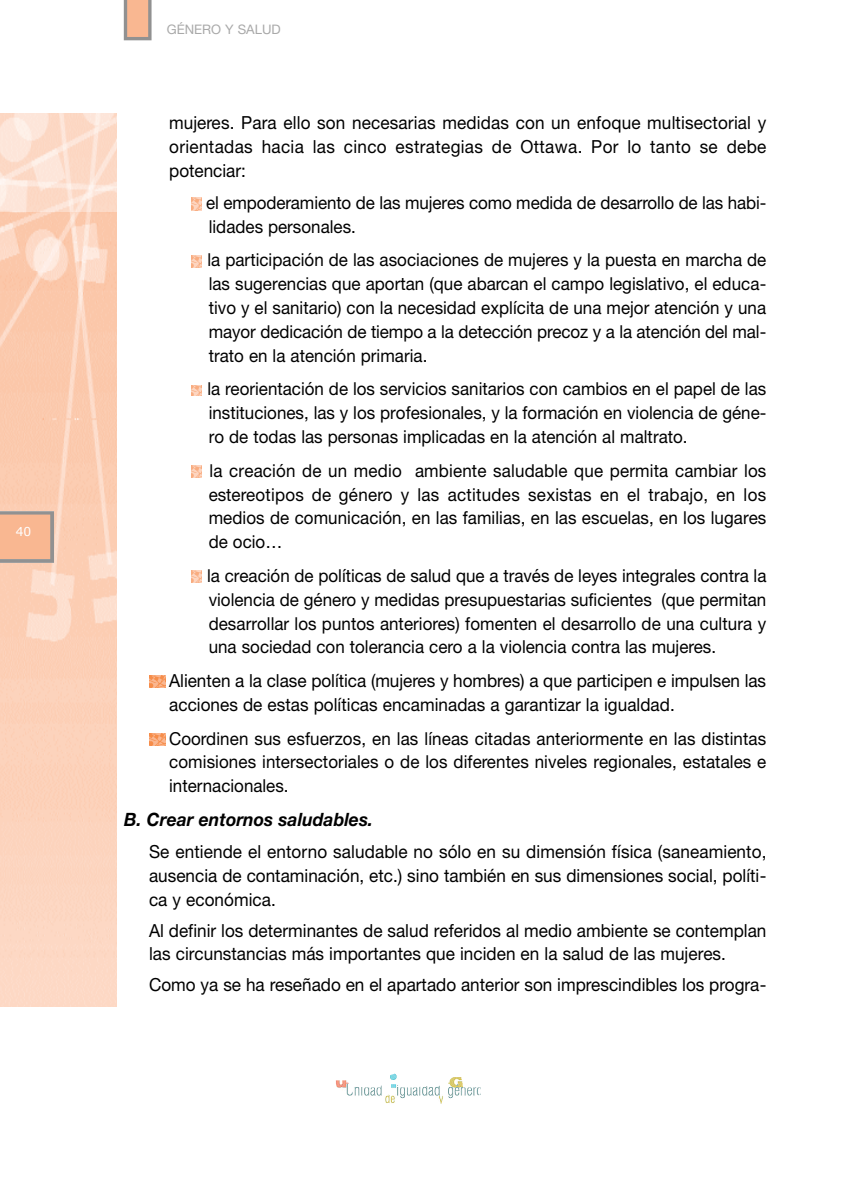
<style>
.page{position:relative;width:844px;height:1191px;background:#fff}
.page>*{position:absolute;margin:0;border:0;box-sizing:border-box;transform-origin:0 0}
.t1{font:italic 700 18.38px "Helvetica Neue";color:#000;scale:.95 1}
.t2{font:18.03px/24px "Helvetica Neue";color:#000;text-align:justify;scale:.95 1}
.t3{font:17.85px/23.8px "Helvetica Neue";color:#000;text-align:justify;scale:.95 1}
.t4{font:13.12px "Helvetica Neue";color:#a9a9a9}
.t5{font:12.25px "Verdana";color:#fff}
</style>
<div class="page">
<img style="left:0;top:212px;width:116px;height:794px">
<img style="left:0;top:114px;width:116px;height:98px">
<img style="left:149px;top:733px;width:16px;height:13px">
<img style="left:149px;top:676px;width:16px;height:12px">
<svg style="left:191px;top:571px;width:11px;height:12px"></svg>
<svg style="left:191px;top:466px;width:11px;height:12px"></svg>
<svg style="left:191px;top:385px;width:11px;height:11px"></svg>
<svg style="left:191px;top:256px;width:11px;height:12px"></svg>
<svg style="left:191px;top:198px;width:11px;height:12px"></svg>
<svg style="left:0;top:511px;width:54px;height:52px;background:#e4b091"></svg>
<svg style="left:124px;top:0;width:27px;height:40px"></svg>
<img style="left:335px;top:1074px;width:145px;height:29px">
<p class="t5" style="left:16px;top:524px;width:17px">40</p>
<p class="t4" style="left:167px;top:25px;width:116px">GÉNERO Y SALUD</p>
<p class="t2" style="left:169px;top:112px;width:630px">mujeres. Para ello son necesarias medidas con un enfoque multisectorial y orientadas hacia las cinco estrategias de Ottawa. Por lo tanto se debe potenciar:</p>
<p class="t3" style="left:206px;top:192px;width:591px">el empoderamiento de las mujeres como medida de desarrollo de las habi&shy;lidades personales.</p>
<p class="t3" style="left:207px;top:250px;width:589px">la participación de las asociaciones de mujeres y la puesta en marcha de las sugerencias que aportan (que abarcan el campo legislativo, el educa&shy;tivo y el sanitario) con la necesidad explícita de una mejor atención y una mayor dedicación de tiempo a la detección precoz y a la atención del mal&shy;trato en la atención primaria.</p>
<p class="t3" style="left:207px;top:379px;width:589px">la reorientación de los servicios sanitarios con cambios en el papel de las instituciones, las y los profesionales, y la formación en violencia de géne&shy;ro de todas las personas implicadas en la atención al maltrato.</p>
<p class="t3" style="left:209px;top:460px;width:588px">la creación de un medio ambiente saludable que permita cambiar los estereotipos de género y las actitudes sexistas en el trabajo, en los medios de comunicación, en las familias, en las escuelas, en los lugares de ocio…</p>
<p class="t3" style="left:207px;top:565px;width:590px">la creación de políticas de salud que a través de leyes integrales contra la violencia de género y medidas presupuestarias suficientes (que permitan desarrollar los puntos anteriores) fomenten el desarrollo de una cultura y una sociedad con tolerancia cero a la violencia contra las mujeres.</p>
<p class="t2" style="left:169px;top:671px;width:629px;line-height:23.4px">Alienten a la clase política (mujeres y hombres) a que participen e impulsen las acciones de estas políticas encaminadas a garantizar la igualdad.</p>
<p class="t3" style="left:169px;top:728px;width:630px">Coordinen sus esfuerzos, en las líneas citadas anteriormente en las distintas comisiones intersectoriales o de los diferentes niveles regionales, estatales e internacionales.</p>
<p class="t1" style="left:124px;top:813px;width:263px">B. Crear entornos saludables.</p>
<p class="t2" style="left:149px;top:842px;width:651px">Se entiende el entorno saludable no sólo en su dimensión física (saneamiento, ausencia de contaminación, etc.) sino también en sus dimensiones social, políti&shy;ca y económica.</p>
<p class="t2" style="left:149px;top:920px;width:651px;line-height:23.4px">Al definir los determinantes de salud referidos al medio ambiente se contemplan las circunstancias más importantes que inciden en la salud de las mujeres.</p>
<p class="t2" style="left:149px;top:975px;width:651px">Como ya se ha reseñado en el apartado anterior son imprescindibles los progra-</p>
</div>
